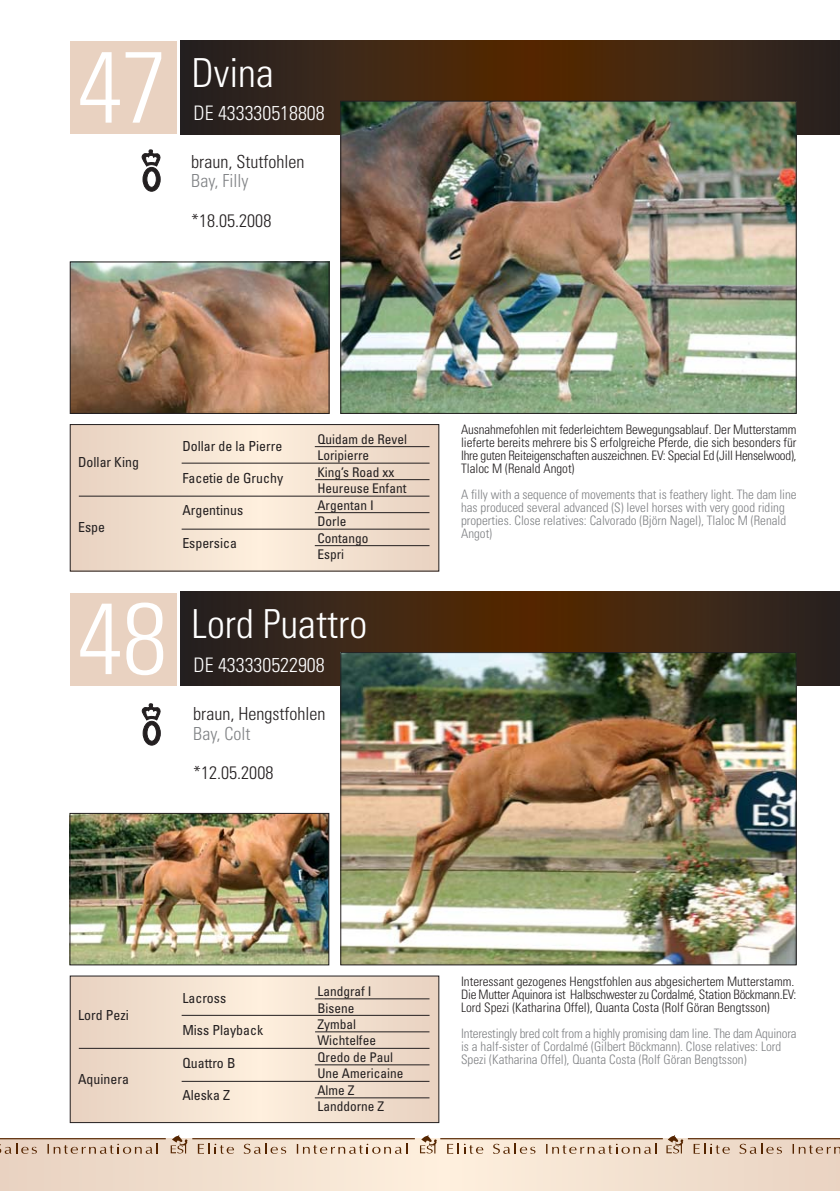
<style>
.page{position:relative;width:840px;height:1191px;background:#fff}
.page>*{position:absolute;margin:0;border:0;box-sizing:border-box;transform-origin:0 0}
.t1{font:300 condensed 101px "Univers";color:#fff}
.t2{font:300 condensed 40px "Univers";color:#fff}
.t3{font:300 condensed 20px "Univers";color:#fff}
.t4{font:300 condensed 18px/19.8px "Univers";color:#231f20}
.t5{font:condensed 13.8px "Univers";color:#231f20}
.t6{font:condensed 13.4px/16.4px "Univers";color:#231f20}
.t7{font:300 condensed 13px/13px "Univers";color:#231f20;text-align:justify}
.t8{font:300 condensed 13px/13px "Univers";color:#808285}
.s1{color:#808285}
</style>
<div class="page">
<div style="left:70px;top:42px;width:106px;height:92px;background:#e9d2c1"></div>
<div style="left:70px;top:424px;width:189px;height:147px;background:linear-gradient(to right,#e8d2c1,#fbeddb)"></div>
<svg style="left:258px;top:426px;width:179px;height:143px;background:#f0decd"></svg>
<div style="left:70px;top:424px;width:369px;height:147px;border:1px solid #231f20"></div>
<div style="left:0;top:1138px;width:442px;height:53px;background:linear-gradient(to right,#e7d1c0,#fdefdd)"></div>
<div style="left:441px;top:1138px;width:398px;height:53px;background:linear-gradient(to right,#fef0de,#e9d3c2)"></div>
<div style="left:180px;top:40px;width:295px;height:94px;background:linear-gradient(to right,#232124,#4f2b0b)"></div>
<div style="left:475px;top:40px;width:55px;height:94px;background:#512600"></div>
<div style="left:529px;top:40px;width:310px;height:94px;background:linear-gradient(to right,#562901,#292424)"></div>
<svg style="left:0;top:1143px;width:38px;height:11px"></svg>
<svg style="left:47px;top:1143px;width:111px;height:11px"></svg>
<svg style="left:170px;top:1135px;width:17px;height:18px"></svg>
<svg style="left:243px;top:1143px;width:44px;height:11px"></svg>
<svg style="left:198px;top:1143px;width:36px;height:11px"></svg>
<svg style="left:296px;top:1143px;width:111px;height:11px"></svg>
<svg style="left:420px;top:1135px;width:16px;height:18px"></svg>
<svg style="left:492px;top:1143px;width:44px;height:11px"></svg>
<svg style="left:447px;top:1143px;width:36px;height:11px"></svg>
<svg style="left:545px;top:1143px;width:111px;height:11px"></svg>
<svg style="left:666px;top:1135px;width:17px;height:18px"></svg>
<svg style="left:738px;top:1143px;width:44px;height:11px"></svg>
<svg style="left:792px;top:1144px;width:47px;height:10px"></svg>
<svg style="left:693px;top:1143px;width:36px;height:11px"></svg>
<hr style="left:0;top:1138px;width:166px;height:1px;background:#552500">
<hr style="left:192px;top:1138px;width:222px;height:1px;background:#552500">
<hr style="left:440px;top:1138px;width:222px;height:1px;background:#552500">
<hr style="left:687px;top:1138px;width:152px;height:1px;background:#552500">
<img style="left:342px;top:103px;width:452px;height:309px">
<div style="left:340px;top:101px;width:456px;height:313px;border:1px solid #231f20"></div>
<div style="left:70px;top:593px;width:106px;height:92px;background:#e9d2c1"></div>
<div style="left:70px;top:976px;width:189px;height:146px;background:linear-gradient(to right,#e8d1c0,#fceedc)"></div>
<svg style="left:258px;top:977px;width:179px;height:144px;background:#f1decd"></svg>
<div style="left:70px;top:975px;width:369px;height:148px;border:1px solid #231f20"></div>
<div style="left:180px;top:592px;width:249px;height:93px;background:linear-gradient(to right,#231f22,#4a2c12)"></div>
<div style="left:429px;top:592px;width:101px;height:93px;background:#4f2702"></div>
<div style="left:529px;top:592px;width:276px;height:93px;background:linear-gradient(to right,#562800,#2f2723)"></div>
<div style="left:805px;top:592px;width:34px;height:93px;background:#29201e"></div>
<img style="left:342px;top:654px;width:452px;height:309px">
<div style="left:340px;top:652px;width:456px;height:313px;border:1px solid #231f20"></div>
<hr style="left:314px;top:446px;width:115px;height:1px;background:#231f20">
<hr style="left:181px;top:463px;width:248px;height:1px;background:#231f20">
<hr style="left:315px;top:479px;width:114px;height:1px;background:#231f20">
<hr style="left:79px;top:496px;width:350px;height:1px;background:#231f20">
<hr style="left:314px;top:512px;width:115px;height:1px;background:#231f20">
<hr style="left:181px;top:529px;width:248px;height:1px;background:#231f20">
<hr style="left:314px;top:545px;width:115px;height:1px;background:#231f20">
<hr style="left:314px;top:998px;width:115px;height:1px;background:#231f20">
<hr style="left:181px;top:1015px;width:248px;height:1px;background:#231f20">
<hr style="left:315px;top:1031px;width:114px;height:1px;background:#231f20">
<hr style="left:79px;top:1048px;width:350px;height:1px;background:#231f20">
<hr style="left:314px;top:1064px;width:115px;height:1px;background:#231f20">
<hr style="left:181px;top:1081px;width:248px;height:1px;background:#231f20">
<hr style="left:314px;top:1097px;width:115px;height:1px;background:#231f20">
<svg style="left:142px;top:703px;width:19px;height:42px"></svg>
<svg style="left:142px;top:149px;width:18px;height:43px"></svg>
<img style="left:72px;top:263px;width:255px;height:149px">
<div style="left:70px;top:261px;width:259px;height:153px;border:1px solid #231f20"></div>
<img style="left:71px;top:815px;width:256px;height:148px">
<div style="left:69px;top:813px;width:260px;height:152px;border:1px solid #231f20"></div>
<p class="t1" style="left:77px;top:50px;width:91px">47</p>
<p class="t2" style="left:191px;top:58px;width:84px">Dvina</p>
<p class="t3" style="left:193px;top:106px;width:133px">DE 433330518808</p>
<p class="t4" style="left:191px;top:153px;width:114px">braun, Stutfohlen<br><span class="s1">Bay, Filly</span></p>
<p class="t4" style="left:191px;top:213px;width:81px">*18.05.2008</p>
<p class="t5" style="left:78px;top:457px;width:62px">Dollar King</p>
<p class="t5" style="left:78px;top:522px;width:28px">Espe</p>
<p class="t5" style="left:182px;top:441px;width:101px">Dollar de la Pierre</p>
<p class="t5" style="left:182px;top:473px;width:102px">Facetie de Gruchy</p>
<p class="t5" style="left:182px;top:505px;width:62px">Argentinus</p>
<p class="t5" style="left:182px;top:538px;width:56px">Espersica</p>
<p class="t6" style="left:317px;top:432px;width:91px">Quidam de Revel<br>Loripierre<br>King’s Road xx<br>Heureuse Enfant<br>Argentan I<br>Dorle<br>Contango<br>Espri</p>
<p class="t1" style="left:77px;top:601px;width:91px">48</p>
<p class="t2" style="left:191px;top:609px;width:177px">Lord Puattro</p>
<p class="t3" style="left:193px;top:657px;width:133px">DE 433330522908</p>
<p class="t4" style="left:193px;top:705px;width:133px">braun, Hengstfohlen<br><span class="s1">Bay, Colt</span></p>
<p class="t4" style="left:193px;top:765px;width:81px">*12.05.2008</p>
<p class="t7" style="left:461px;top:424px;width:337px">Ausnahmefohlen mit federleichtem Bewegungsablauf. Der Mutterstamm lieferte bereits mehrere bis S erfolgreiche Pferde, die sich besonders für Ihre guten Reiteigenschaften auszeichnen. EV: Special Ed (Jill Henselwood), Tlaloc M (Renald Angot)</p>
<p class="t8" style="left:461px;top:489px;width:337px">A filly with a sequence of movements that is feathery light. The dam line has produced several advanced (S) level horses with very good riding properties. Close relatives: Calvorado (Björn Nagel), Tlaloc M (Renald Angot)</p>
<p class="t5" style="left:78px;top:1009px;width:52px">Lord Pezi</p>
<p class="t5" style="left:78px;top:1074px;width:52px">Aquinera</p>
<p class="t5" style="left:182px;top:993px;width:45px">Lacross</p>
<p class="t5" style="left:182px;top:1025px;width:82px">Miss Playback</p>
<p class="t5" style="left:182px;top:1057px;width:55px">Quattro B</p>
<p class="t5" style="left:182px;top:1090px;width:49px">Aleska Z</p>
<p class="t6" style="left:317px;top:984px;width:87px">Landgraf I<br>Bisene<br>Zymbal<br>Wichtelfee<br>Qredo de Paul<br>Une Americaine<br>Alme Z<br>Landdorne Z</p>
<p class="t7" style="left:461px;top:976px;width:337px;text-align:left">Interessant gezogenes Hengstfohlen aus abgesichertem Mutterstamm.<br>Die Mutter Aquinora ist Halbschwester zu Cordalmé, Station Böckmann.EV:<br>Lord Spezi (Katharina Offel), Quanta Costa (Rolf Göran Bengtsson)</p>
<p class="t8" style="left:461px;top:1028px;width:337px">Interestingly bred colt from a highly promising dam line. The dam Aquinora is a half-sister of Cordalmé (Gilbert Böckmann). Close relatives: Lord<br>Spezi (Katharina Offel), Quanta Costa (Rolf Göran Bengtsson)</p>
</div>
